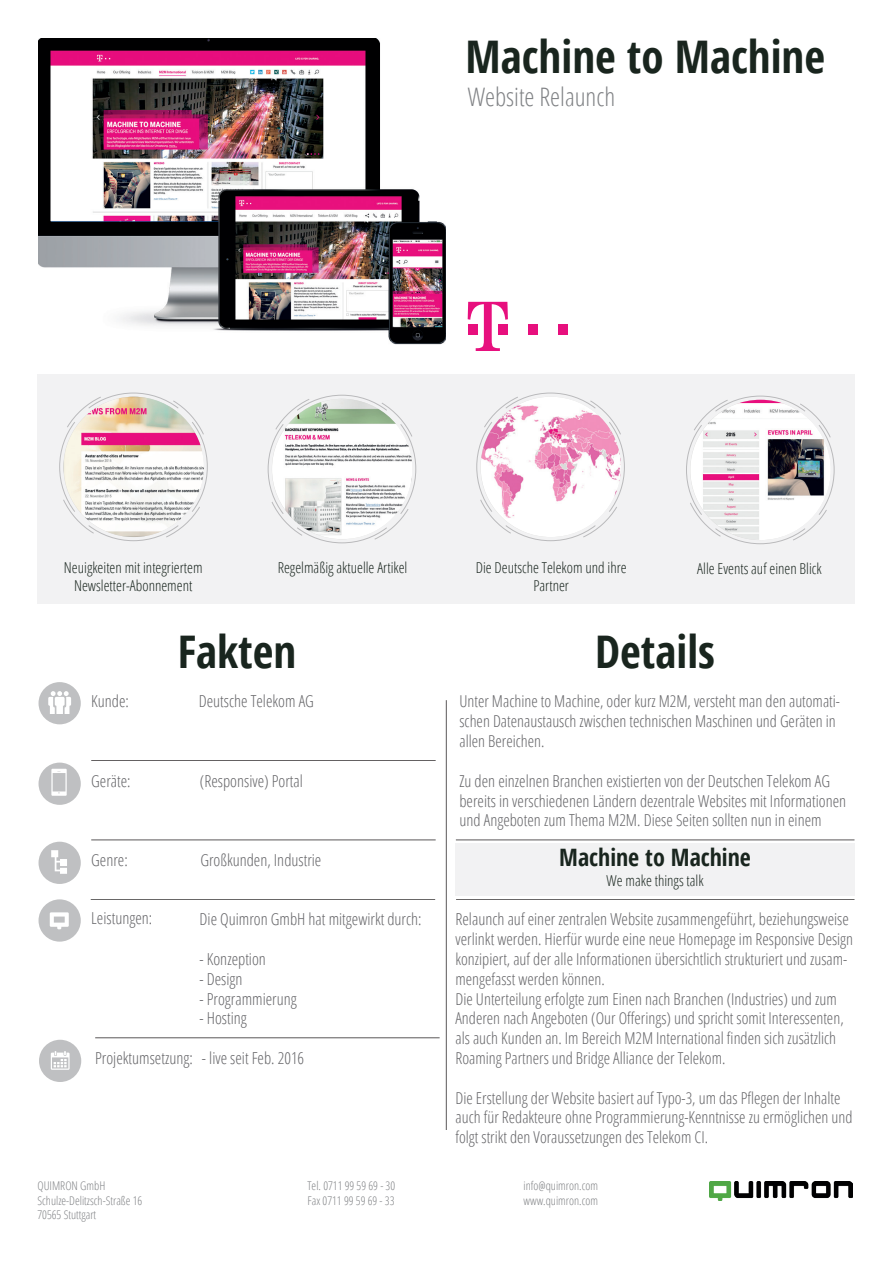
<style>
.page{position:relative;width:893px;height:1263px;background:#fff}
.page>*{position:absolute;margin:0;border:0;box-sizing:border-box;transform-origin:0 0}
.t1{font:700 condensed 45px "Open Sans";color:#19251e}
.t2{font:300 condensed 25.5px "Open Sans";color:#808285}
.t3{font:700 condensed 24px "Open Sans";color:#19251e}
.t4{font:300 condensed 16.5px/19.8px "Open Sans";color:#636366}
.t5{font:300 condensed 16.35px/19.8px "Open Sans";color:#636366}
.t6{font:300 condensed 15px/18px "Open Sans";color:#19251e;text-align:center}
.t7{font:300 condensed 12px "Open Sans";color:#808285}
.s1{font-size:16.35px}
</style>
<div class="page">
<img style="left:710px;top:1181px;width:143px;height:19px">
<hr style="left:446px;top:700px;width:1px;height:430px;background:#231f20">
<hr style="left:456px;top:840px;width:398px;height:1px;background:#231f20">
<hr style="left:456px;top:899px;width:398px;height:1px;background:#231f20">
<div style="left:455px;top:843px;width:400px;height:53px;background:#f2f2f3"></div>
<hr style="left:91px;top:760px;width:345px;height:1px;background:#231f20">
<hr style="left:91px;top:840px;width:345px;height:1px;background:#231f20">
<hr style="left:91px;top:899px;width:344px;height:1px;background:#231f20">
<hr style="left:95px;top:1037px;width:345px;height:1px;background:#231f20">
<div style="left:39px;top:682px;width:42px;height:42px;background:#bfc0c2;border-radius:50%"></div>
<div style="left:39px;top:763px;width:42px;height:42px;background:#bfc0c2;border-radius:50%"></div>
<div style="left:39px;top:899px;width:42px;height:43px;background:#bfc0c2;border-radius:50%"></div>
<div style="left:39px;top:1040px;width:42px;height:42px;background:#bfc0c2;border-radius:50%"></div>
<div style="left:39px;top:842px;width:42px;height:42px;background:#bfc0c2;border-radius:50%"></div>
<svg style="left:48px;top:691px;width:23px;height:23px"></svg>
<div style="left:55px;top:697px;width:10px;height:9px;background:#fff;border-radius:2px"></div>
<svg style="left:51px;top:769px;width:16px;height:27px"></svg>
<svg style="left:51px;top:850px;width:16px;height:24px"></svg>
<svg style="left:50px;top:912px;width:19px;height:17px"></svg>
<svg style="left:51px;top:1051px;width:19px;height:19px"></svg>
<div style="left:37px;top:374px;width:817px;height:230px;background:#f2f2f3"></div>
<svg style="left:59px;top:392px;width:149px;height:149px"></svg>
<svg style="left:267px;top:394px;width:150px;height:150px"></svg>
<svg style="left:686px;top:395px;width:149px;height:149px"></svg>
<svg style="left:476px;top:392px;width:149px;height:149px"></svg>
<img style="left:64px;top:397px;width:140px;height:140px;border-radius:70px">
<img style="left:272px;top:399px;width:140px;height:140px;border-radius:70px">
<img style="left:690px;top:400px;width:141px;height:140px;border-radius:70px">
<img style="left:481px;top:397px;width:140px;height:140px;border-radius:70px">
<svg style="left:468px;top:302px;width:40px;height:49px"></svg>
<div style="left:468px;top:325px;width:10px;height:10px;background:#e7107e"></div>
<div style="left:498px;top:325px;width:10px;height:10px;background:#e7107e"></div>
<div style="left:528px;top:325px;width:10px;height:10px;background:#e7107e"></div>
<div style="left:558px;top:325px;width:9px;height:10px;background:#e7107e"></div>
<img style="left:38px;top:38px;width:408px;height:307px">
<h1 class="t1" style="left:466px;top:25px;width:361px">Machine to Machine</h1>
<h2 class="t2" style="left:468px;top:79px;width:149px">Website Relaunch</h2>
<p class="t6" style="left:64px;top:558px;width:140px">Neuigkeiten mit integriertem<br>Newsletter-Abonnement</p>
<p class="t6" style="left:278px;top:558px;width:131px">Regelmäßig aktuelle Artikel</p>
<p class="t6" style="left:476px;top:558px;width:152px">Die Deutsche Telekom und ihre</p>
<p class="t6" style="left:697px;top:559px;width:126px">Alle Events auf einen Blick</p>
<p class="t6" style="left:533px;top:576px;width:37px">Partner</p>
<p class="t4" style="left:91px;top:691px;width:39px">Kunde:</p>
<p class="t4" style="left:91px;top:770px;width:41px">Geräte:</p>
<p class="t4" style="left:91px;top:849px;width:38px">Genre:</p>
<h1 class="t1" style="left:178px;top:620px;width:120px">Fakten</h1>
<p class="t4" style="left:199px;top:691px;width:117px">Deutsche Telekom AG</p>
<p class="t4" style="left:200px;top:770px;width:105px">(Responsive) Portal</p>
<p class="t4" style="left:200px;top:849px;width:123px">Großkunden, Industrie</p>
<p class="t4" style="left:91px;top:907px;width:62px">Leistungen:</p>
<p class="t4" style="left:95px;top:1047px;width:99px">Projektumsetzung:</p>
<p class="t4" style="left:200px;top:909px;width:224px">Die Quimron GmbH hat mitgewirkt durch:</p>
<p class="t4" style="left:200px;top:948px;width:68px">- Konzeption</p>
<p class="t4" style="left:200px;top:968px;width:45px">- Design</p>
<p class="t4" style="left:200px;top:988px;width:99px">- Programmierung</p>
<p class="t4" style="left:200px;top:1008px;width:49px">- Hosting</p>
<p class="t4" style="left:202px;top:1047px;width:104px">- live seit Feb. 2016</p>
<h1 class="t1" style="left:595px;top:620px;width:121px">Details</h1>
<p class="t5" style="left:459px;top:691px;width:382px">Unter Machine to Machine, oder kurz M2M, versteht man den automati&shy;schen Datenaustausch zwischen technischen Maschinen und Geräten in allen Bereichen.</p>
<p class="t4" style="left:459px;top:770px;width:388px"><span class="s1">Zu</span> den einzelnen Branchen existierten von der Deutschen Telekom AG bereits in verschiedenen Ländern <span class="s1">dezentrale</span> Websites mit Informationen und Angeboten zum Thema M2M. Diese Seiten sollten nun in einem</p>
<h3 class="t3" style="left:559px;top:840px;width:193px">Machine to Machine</h3>
<p class="t6" style="left:607px;top:871px;width:98px">We make things talk</p>
<p class="t4" style="left:455px;top:909px;width:399px">Relaunch auf einer zentralen Website zusammengeführt, beziehungsweise verlinkt werden. Hierfür wurde eine <span class="s1">neue Homepage im Responsive Design</span></p>
<p class="t5" style="left:455px;top:948px;width:393px">konzipiert, auf der alle Informationen übersichtlich strukturiert und zusam&shy;mengefasst werden können.<br>Die Unterteilung erfolgte zum Einen nach Branchen (Industries) und zum Anderen nach Angeboten (Our Offerings) und spricht somit Interessenten, als auch Kunden an. Im Bereich M2M International finden sich zusätzlich Roaming Partners und Bridge Alliance der Telekom.</p>
<p class="t5" style="left:455px;top:1087px;width:399px">Die Erstellung der Website basiert auf Typo-3, um das Pflegen der Inhalte auch für Redakteure ohne Programmierung-Kenntnisse zu ermöglichen und folgt strikt den Voraussetzungen des Telekom CI.</p>
<p class="t7" style="left:37px;top:1178px;width:69px">QUIMRON GmbH</p>
<p class="t7" style="left:307px;top:1178px;width:89px">Tel. 0711 99 59 69 - 30</p>
<p class="t7" style="left:523px;top:1178px;width:76px">info@quimron.com</p>
<p class="t7" style="left:37px;top:1192px;width:106px">Schulze-Delitzsch-Straße 16</p>
<p class="t7" style="left:307px;top:1192px;width:88px">Fax 0711 99 59 69 - 33</p>
<p class="t7" style="left:523px;top:1192px;width:76px">www.quimron.com</p>
<p class="t7" style="left:37px;top:1206px;width:60px">70565 Stuttgart</p>
</div>
